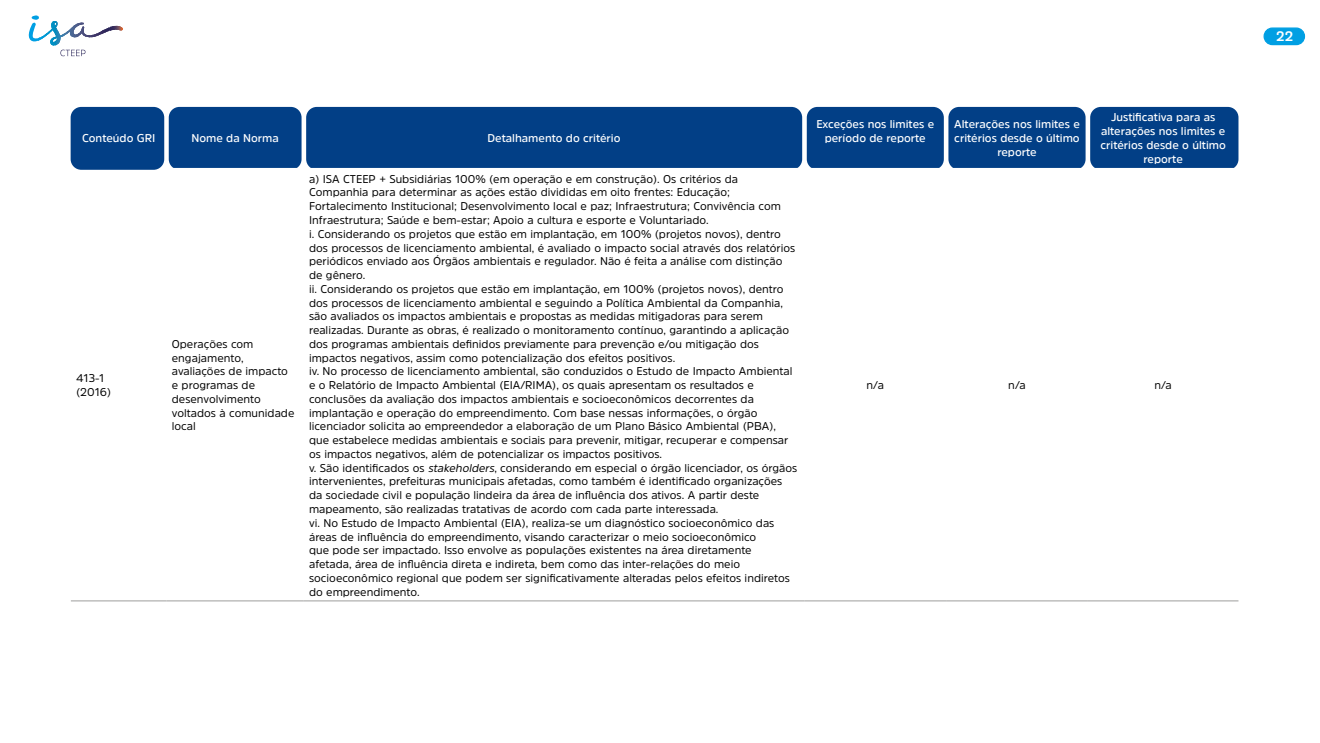
<style>
.page{position:relative;width:1320px;height:743px;background:#fff}
.page>*{position:absolute;margin:0;border:0;box-sizing:border-box;transform-origin:0 0}
.t1{font:700 13.62px "Amsi Pro";color:#fff}
.t2{font:11.25px/13.8px "Amsi Pro";color:#000}
.t3{font:600 11.25px/13.8px "Amsi Pro";color:#fff;text-align:center}
.s1{font-style:italic}
</style>
<div class="page">
<div style="left:71px;top:107px;width:93px;height:63px;background:#023f86;border-radius:11px"></div>
<div style="left:169px;top:107px;width:133px;height:63px;background:#023f86;border-radius:11px"></div>
<div style="left:306px;top:107px;width:496px;height:63px;background:#023f86;border-radius:11px"></div>
<div style="left:807px;top:107px;width:137px;height:63px;background:#023f86;border-radius:11px"></div>
<div style="left:948px;top:107px;width:137px;height:63px;background:#023f86;border-radius:11px"></div>
<div style="left:1090px;top:107px;width:148px;height:63px;background:#023f86;border-radius:11px"></div>
<hr style="left:174px;top:168px;width:1059px;height:2px;background:#fff">
<hr style="left:71px;top:600px;width:96px;height:1px;background:#9d9d9c">
<hr style="left:167px;top:600px;width:137px;height:1px;background:#9d9d9c">
<hr style="left:304px;top:600px;width:500px;height:1px;background:#9d9d9c">
<hr style="left:804px;top:600px;width:142px;height:1px;background:#9d9d9c">
<hr style="left:946px;top:600px;width:142px;height:1px;background:#9d9d9c">
<hr style="left:1088px;top:600px;width:150px;height:1px;background:#9d9d9c">
<div style="left:1264px;top:28px;width:40px;height:17px;background:#009fe3;border-radius:8px"></div>
<div style="left:1263px;top:27px;width:42px;height:18px;border:1px solid #009fe3;border-radius:8px"></div>
<svg style="left:28px;top:15px;width:10px;height:27px"></svg>
<hr style="left:38px;top:15px;width:1px;height:31px;background:#009fe4">
<hr style="left:39px;top:15px;width:1px;height:31px;background:#009fe1">
<hr style="left:40px;top:15px;width:1px;height:31px;background:#009ee0">
<hr style="left:41px;top:15px;width:1px;height:31px;background:#009dde">
<hr style="left:42px;top:15px;width:1px;height:31px;background:#009cdb">
<hr style="left:43px;top:15px;width:1px;height:31px;background:#009bd9">
<hr style="left:44px;top:15px;width:1px;height:31px;background:#009bd7">
<hr style="left:45px;top:15px;width:1px;height:31px;background:#0099d5">
<hr style="left:46px;top:15px;width:1px;height:31px;background:#0098d2">
<hr style="left:47px;top:15px;width:1px;height:31px;background:#0097d0">
<hr style="left:48px;top:15px;width:1px;height:31px;background:#0096ce">
<hr style="left:49px;top:15px;width:1px;height:31px;background:#0095cc">
<hr style="left:50px;top:15px;width:1px;height:31px;background:#0093c9">
<hr style="left:51px;top:15px;width:1px;height:31px;background:#0092c7">
<hr style="left:52px;top:15px;width:1px;height:31px;background:#0090c4">
<hr style="left:53px;top:15px;width:1px;height:31px;background:#008fc2">
<hr style="left:54px;top:15px;width:1px;height:31px;background:#008dc0">
<hr style="left:55px;top:15px;width:1px;height:31px;background:#008bbe">
<hr style="left:56px;top:15px;width:1px;height:31px;background:#1289bb">
<hr style="left:57px;top:15px;width:1px;height:31px;background:#1e87b8">
<hr style="left:58px;top:15px;width:1px;height:31px;background:#2586b6">
<hr style="left:59px;top:15px;width:1px;height:31px;background:#2d84b3">
<hr style="left:60px;top:15px;width:1px;height:31px;background:#3282b1">
<hr style="left:61px;top:15px;width:1px;height:31px;background:#387fae">
<hr style="left:62px;top:15px;width:1px;height:31px;background:#3a7ead">
<hr style="left:63px;top:15px;width:1px;height:31px;background:#3d7caa">
<hr style="left:64px;top:15px;width:1px;height:31px;background:#4179a7">
<hr style="left:65px;top:15px;width:1px;height:31px;background:#4278a5">
<hr style="left:66px;top:15px;width:1px;height:31px;background:#4575a3">
<hr style="left:67px;top:15px;width:1px;height:31px;background:#4673a0">
<hr style="left:68px;top:15px;width:1px;height:31px;background:#48709d">
<hr style="left:69px;top:15px;width:1px;height:31px;background:#496f9c">
<hr style="left:70px;top:15px;width:1px;height:31px;background:#4a6d9a">
<hr style="left:71px;top:15px;width:1px;height:31px;background:#4b6a96">
<hr style="left:72px;top:15px;width:1px;height:31px;background:#4c6895">
<hr style="left:73px;top:15px;width:1px;height:31px;background:#4d6592">
<hr style="left:74px;top:15px;width:1px;height:31px;background:#4d6390">
<hr style="left:75px;top:15px;width:1px;height:31px;background:#4d608d">
<hr style="left:76px;top:15px;width:1px;height:31px;background:#4d5f8c">
<hr style="left:77px;top:15px;width:1px;height:31px;background:#4d5d8a">
<hr style="left:78px;top:15px;width:1px;height:31px;background:#4d5a87">
<hr style="left:79px;top:15px;width:1px;height:31px;background:#4d5785">
<hr style="left:80px;top:15px;width:1px;height:31px;background:#4d5583">
<hr style="left:81px;top:15px;width:1px;height:31px;background:#4c5281">
<hr style="left:82px;top:15px;width:1px;height:31px;background:#4b507e">
<hr style="left:83px;top:15px;width:1px;height:31px;background:#4b4f7d">
<hr style="left:84px;top:15px;width:1px;height:31px;background:#4a4c7b">
<hr style="left:85px;top:15px;width:1px;height:31px;background:#494a79">
<hr style="left:86px;top:15px;width:1px;height:31px;background:#484777">
<hr style="left:87px;top:15px;width:1px;height:31px;background:#484676">
<hr style="left:88px;top:15px;width:1px;height:31px;background:#474373">
<hr style="left:89px;top:15px;width:1px;height:31px;background:#464272">
<hr style="left:90px;top:15px;width:1px;height:31px;background:#454070">
<hr style="left:91px;top:15px;width:1px;height:31px;background:#443d6e">
<hr style="left:92px;top:15px;width:1px;height:31px;background:#423b6c">
<hr style="left:93px;top:15px;width:1px;height:31px;background:#41396b">
<hr style="left:94px;top:15px;width:1px;height:31px;background:#403769">
<hr style="left:95px;top:15px;width:1px;height:31px;background:#3f3668">
<hr style="left:96px;top:15px;width:1px;height:31px;background:#3d3466">
<hr style="left:97px;top:15px;width:1px;height:31px;background:#3c3265">
<hr style="left:98px;top:15px;width:1px;height:31px;background:#3b3164">
<hr style="left:99px;top:15px;width:1px;height:31px;background:#392f62">
<hr style="left:100px;top:15px;width:1px;height:31px;background:#372e61">
<hr style="left:101px;top:15px;width:1px;height:31px;background:#362d60">
<hr style="left:102px;top:15px;width:1px;height:31px;background:#352c5f">
<hr style="left:103px;top:15px;width:1px;height:31px;background:#332b5e">
<hr style="left:104px;top:15px;width:1px;height:31px;background:#31295c">
<hr style="left:105px;top:15px;width:1px;height:31px;background:#2f285c">
<hr style="left:106px;top:15px;width:1px;height:31px;background:#2e275b">
<hr style="left:107px;top:15px;width:1px;height:31px;background:#2c265a">
<hr style="left:108px;top:15px;width:1px;height:31px;background:#2b255a">
<hr style="left:109px;top:15px;width:1px;height:31px;background:#2a2559">
<hr style="left:110px;top:15px;width:1px;height:31px;background:#2b2559">
<hr style="left:111px;top:15px;width:1px;height:31px;background:#2e275a">
<hr style="left:112px;top:15px;width:1px;height:31px;background:#30295a">
<hr style="left:113px;top:15px;width:1px;height:31px;background:#362c5b">
<hr style="left:114px;top:15px;width:1px;height:31px;background:#3e315d">
<hr style="left:115px;top:15px;width:1px;height:31px;background:#44355e">
<hr style="left:116px;top:15px;width:1px;height:31px;background:#513c5f">
<hr style="left:117px;top:15px;width:1px;height:31px;background:#614660">
<hr style="left:118px;top:15px;width:1px;height:31px;background:#77515f">
<hr style="left:119px;top:15px;width:1px;height:31px;background:#88575b">
<hr style="left:120px;top:15px;width:1px;height:31px;background:#a26051">
<hr style="left:121px;top:15px;width:1px;height:31px;background:#c0623f">
<hr style="left:122px;top:15px;width:1px;height:31px;background:#d55f2c">
<hr style="left:123px;top:15px;width:1px;height:31px;background:#e05b20">
<svg style="left:60px;top:50px;width:25px;height:6px"></svg>
<p class="t3" style="left:82px;top:131px;width:75px">Conteúdo GRI</p>
<p class="t3" style="left:191px;top:131px;width:89px">Nome da Norma</p>
<p class="t3" style="left:488px;top:131px;width:135px">Detalhamento do critério</p>
<p class="t2" style="left:76px;top:371px;width:37px">413-1 (2016)</p>
<p class="t2" style="left:172px;top:336px;width:124px">Operações com engajamento, avaliações de impacto e programas de desenvolvimento voltados à comunidade local</p>
<p class="t2" style="left:309px;top:171px;width:490px">a) ISA CTEEP + Subsidiárias 100% (em operação e em construção). Os critérios da Companhia para determinar as ações estão divididas em oito frentes: Educação; Fortalecimento Institucional; Desenvolvimento local e paz; Infraestrutura; Convivência com Infraestrutura; Saúde e bem-estar; Apoio a cultura e esporte e Voluntariado.<br>i. Considerando os projetos que estão em implantação, em 100% (projetos novos), dentro dos processos de licenciamento ambiental, é avaliado o impacto social através dos relatórios periódicos enviado aos Órgãos ambientais e regulador. Não é feita a análise com distinção de gênero.<br>ii. Considerando os projetos que estão em implantação, em 100% (projetos novos), dentro dos processos de licenciamento ambiental e seguindo a Política Ambiental da Companhia, são avaliados os impactos ambientais e propostas as medidas mitigadoras para serem realizadas. Durante as obras, é realizado o monitoramento contínuo, garantindo a aplicação dos programas ambientais definidos previamente para prevenção e/ou mitigação dos impactos negativos, assim como potencialização dos efeitos positivos.<br>iv. No processo de licenciamento ambiental, são conduzidos o Estudo de Impacto Ambiental e o Relatório de Impacto Ambiental (EIA/RIMA), os quais apresentam os resultados e conclusões da avaliação dos impactos ambientais e socioeconômicos decorrentes da implantação e operação do empreendimento. Com base nessas informações, o órgão licenciador solicita ao empreendedor a elaboração de um Plano Básico Ambiental (PBA), que estabelece medidas ambientais e sociais para prevenir, mitigar, recuperar e compensar os impactos negativos, além de potencializar os impactos positivos.<br>v. São identificados os <span class="s1">stakeholders</span>, considerando em especial o órgão licenciador, os órgãos intervenientes, prefeituras municipais afetadas, como também é identificado organizações da sociedade civil e população lindeira da área de influência dos ativos. A partir deste mapeamento, são realizadas tratativas de acordo com cada parte interessada.<br>vi. No Estudo de Impacto Ambiental (EIA), realiza-se um diagnóstico socioeconômico das áreas de influência do empreendimento, visando caracterizar o meio socioeconômico<br>que pode ser impactado. Isso envolve as populações existentes na área diretamente<br>afetada, área de influência direta e indireta, bem como das inter-relações do meio socioeconômico regional que podem ser significativamente alteradas pelos efeitos indiretos do empreendimento.</p>
<p class="t3" style="left:816px;top:117px;width:119px">Exceções nos limites e período de reporte</p>
<p class="t3" style="left:954px;top:117px;width:127px">Alterações nos limites e critérios desde o último reporte</p>
<p class="t3" style="left:1100px;top:110px;width:127px">Justificativa para as alterações nos limites e critérios desde o último reporte</p>
<p class="t2" style="left:867px;top:378px;width:19px">n/a</p>
<p class="t2" style="left:1008px;top:378px;width:19px">n/a</p>
<p class="t2" style="left:1154px;top:378px;width:19px">n/a</p>
<p class="t1" style="left:1276px;top:27px;width:19px">22</p>
</div>
